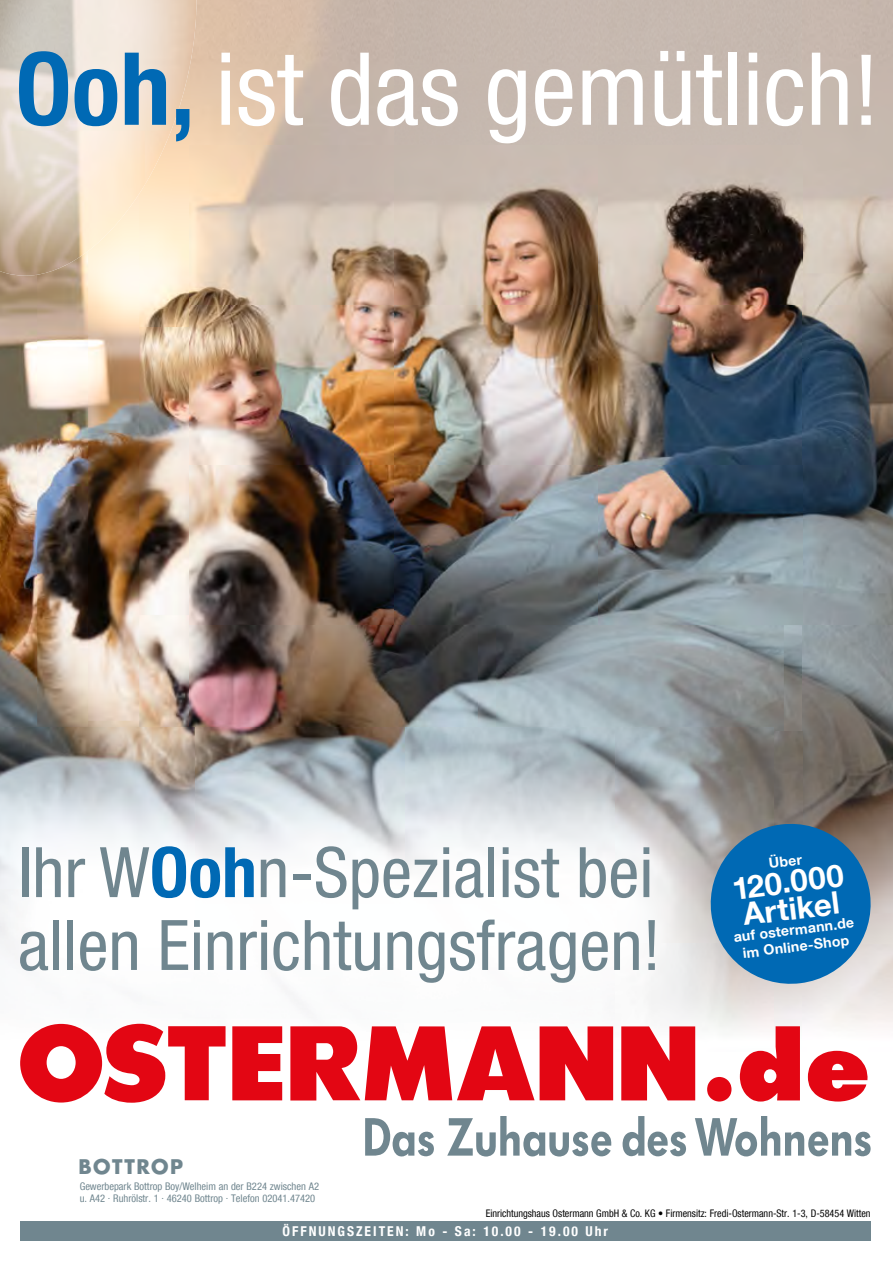
<style>
.page{position:relative;width:893px;height:1263px;background:#fff}
.page>*{position:absolute;margin:0;border:0;box-sizing:border-box;transform-origin:0 0}
.t1{font:condensed 100.95px "Helvetica Neue LT Com";color:#fff}
.t2{font:800 91.5px "Futura Com";color:#e30613}
.t3{font:condensed 69.75px/72.9px "Helvetica Neue LT Com";color:#70868f}
.t4{font:700 31.05px/26.8px "Helvetica Neue LT Com";color:#fff}
.t5{font:700 19.65px "Futura Com";letter-spacing:.07em;color:#70868f}
.t6{font:700 14.1px/17px "Helvetica Neue LT Com";color:#fff;text-align:center}
.t7{font:700 condensed 13.65px "Helvetica Neue LT Com";letter-spacing:.145em;color:#fff}
.t8{font:condensed 10.5px/12px "Helvetica Neue LT Com";color:#70868f}
.t9{font:condensed 10.5px "Helvetica Neue LT Com";color:#000}
.s1{font-weight:700;color:#0069b4}
.s2{font-size:97.95px}
</style>
<div class="page">
<img style="left:190px;top:0;width:613px;height:625px">
<img style="left:803px;top:0;width:90px;height:1027px">
<img style="left:139px;top:131px;width:51px;height:597px">
<img style="left:88px;top:276px;width:51px;height:452px">
<img style="left:37px;top:276px;width:51px;height:452px">
<img style="left:0;top:276px;width:37px;height:452px">
<img style="left:190px;top:625px;width:306px;height:103px">
<img style="left:496px;top:625px;width:307px;height:107px">
<img style="left:773px;top:732px;width:30px;height:295px">
<img style="left:0;top:0;width:197px;height:131px">
<img style="left:0;top:131px;width:145px;height:145px">
<img style="left:145px;top:131px;width:26px;height:54px">
<img style="left:0;top:728px;width:773px;height:371px">
<svg style="left:621px;top:1026px;width:74px;height:74px;background:#e62934"></svg>
<svg style="left:290px;top:1026px;width:323px;height:74px"></svg>
<svg style="left:20px;top:1024px;width:206px;height:79px"></svg>
<svg style="left:232px;top:1026px;width:50px;height:74px;background:#e72d38"></svg>
<svg style="left:707px;top:1077px;width:24px;height:24px"></svg>
<svg style="left:365px;top:1116px;width:506px;height:40px"></svg>
<svg style="left:706px;top:819px;width:169px;height:169px;background:#377eb1"></svg>
<div style="left:20px;top:1221px;width:851px;height:19px;background:#70868f"></div>
<p class="t1" style="left:15px;top:30px;width:865px"><span class="s1">Ooh,</span> ist das gemütlich<span class="s2">!</span></p>
<p class="t3" style="left:18px;top:835px;width:644px">Ihr W<span class="s1">Ooh</span>n-Spezialist bei allen Einrichtungsfragen!</p>
<p class="t5" style="left:79px;top:1152px;width:106px">BOTTROP</p>
<p class="t8" style="left:80px;top:1180px;width:241px">Gewerbepark Bottrop Boy/Welheim an der B224 zwischen A2 u. A42 · Ruhrölstr. 1 · 46240 Bottrop · Telefon 02041.47420</p>
<p class="t6" style="left:768px;top:854px;width:35px;rotate:-7deg">Über</p>
<p class="t4" style="left:731px;top:874px;width:114px;rotate:-7deg">120.000<br>Artikel</p>
<p class="t6" style="left:733px;top:928px;width:123px;rotate:-7deg">auf ostermann.de im Online-Shop</p>
<p class="t2" style="left:737px;top:1003px;width:135px">de</p>
<p class="t9" style="left:486px;top:1207px;width:386px">Einrichtungshaus Ostermann GmbH &amp; Co. KG • Firmensitz: Fredi-Ostermann-Str. 1-3, D-58454 Witten</p>
<p class="t7" style="left:283px;top:1223px;width:327px">ÖFFNUNGSZEITEN: Mo - Sa: 10.00 - 19.00 Uhr</p>
</div>
